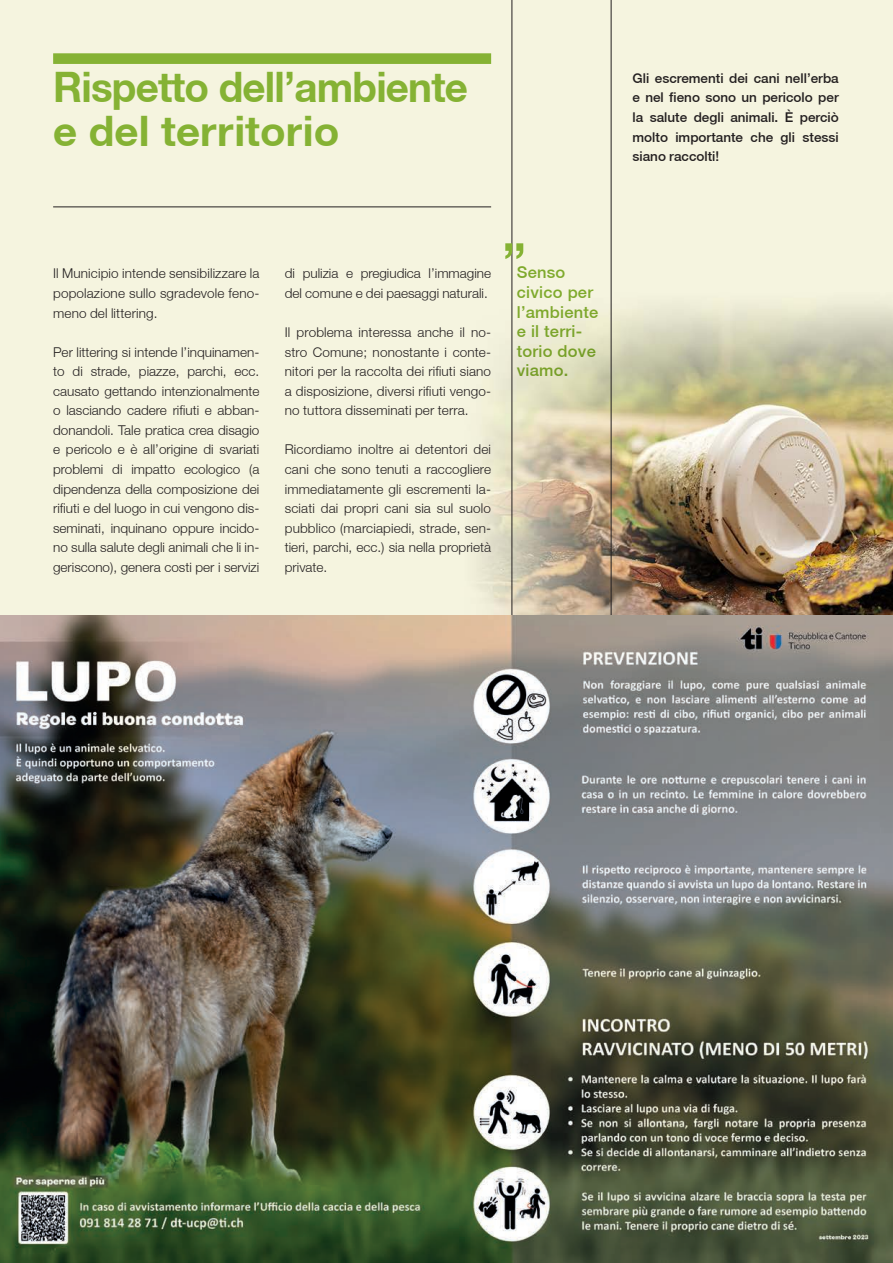
<style>
.page{position:relative;width:893px;height:1263px;background:#fff}
.page>*{position:absolute;margin:0;border:0;box-sizing:border-box;transform-origin:0 0}
.t1{font:500 55.5px "Helvetica Neue CE";color:#85b234}
.t2{font:700 42px/43.7px "Helvetica Neue CE";letter-spacing:-.02em;color:#85b234;scale:.96 1}
.t3{font:500 16.5px/19.5px "Helvetica Neue CE";letter-spacing:.015em;color:#85b234}
.t4{font:300 13.5px/19.5px "Helvetica Neue CE";color:#231f20;text-align:justify}
.t5{font:500 13.5px/19.5px "Helvetica Neue CE";color:#231f20;text-align:justify}
</style>
<div class="page">
<img style="left:0;top:0;width:893px;height:1263px">
<div style="left:53px;top:53px;width:438px;height:11px;background:#85b234"></div>
<hr style="left:53px;top:207px;width:438px;height:1px;background:#231f20">
<hr style="left:611px;top:0;width:1px;height:615px;background:#231f20">
<hr style="left:512px;top:0;width:1px;height:615px;background:#231f20">
<h2 class="t2" style="left:53px;top:66px;width:434px">Rispetto dell’ambiente e del territorio</h2>
<p class="t4" style="left:53px;top:264px;width:208px">Il Municipio intende sensibilizzare la popolazione sullo sgradevole feno&shy;meno del littering.</p>
<p class="t4" style="left:53px;top:342px;width:208px">Per littering si intende l’inquinamen&shy;to di strade, piazze, parchi, ecc. causato gettando intenzionalmente o lasciando cadere rifiuti e abban&shy;donandoli. Tale pratica crea disagio e pericolo e è all’origine di svariati problemi di impatto ecologico (a dipendenza della composizione dei rifiuti e del luogo in cui vengono dis&shy;seminati, inquinano oppure incido&shy;no sulla salute degli animali che li in&shy;geriscono), genera costi per i servizi</p>
<p class="t4" style="left:285px;top:264px;width:208px">di pulizia e pregiudica l’immagine del comune e dei paesaggi naturali.</p>
<p class="t4" style="left:285px;top:322px;width:208px">Il problema interessa anche il no&shy;stro Comune; nonostante i conte&shy;nitori per la raccolta dei rifiuti siano a disposizione, diversi rifiuti vengo&shy;no tuttora disseminati per terra.</p>
<p class="t4" style="left:285px;top:440px;width:208px">Ricordiamo inoltre ai detentori dei cani che sono tenuti a raccogliere immediatamente gli escrementi la&shy;sciati dai propri cani sia sul suolo pubblico (marciapiedi, strade, sen&shy;tieri, parchi, ecc.) sia nella proprietà private.</p>
<h1 class="t1" style="left:502px;top:229px;width:26px">”</h1>
<p class="t3" style="left:517px;top:263px;width:83px">Senso civico per l’ambiente e il terri&shy;torio dove viamo.</p>
<p class="t5" style="left:632px;top:68px;width:208px">Gli escrementi dei cani nell’erba e nel fieno sono un pericolo per la salute degli animali. È perciò molto importante che gli stessi siano raccolti!</p>
</div>
